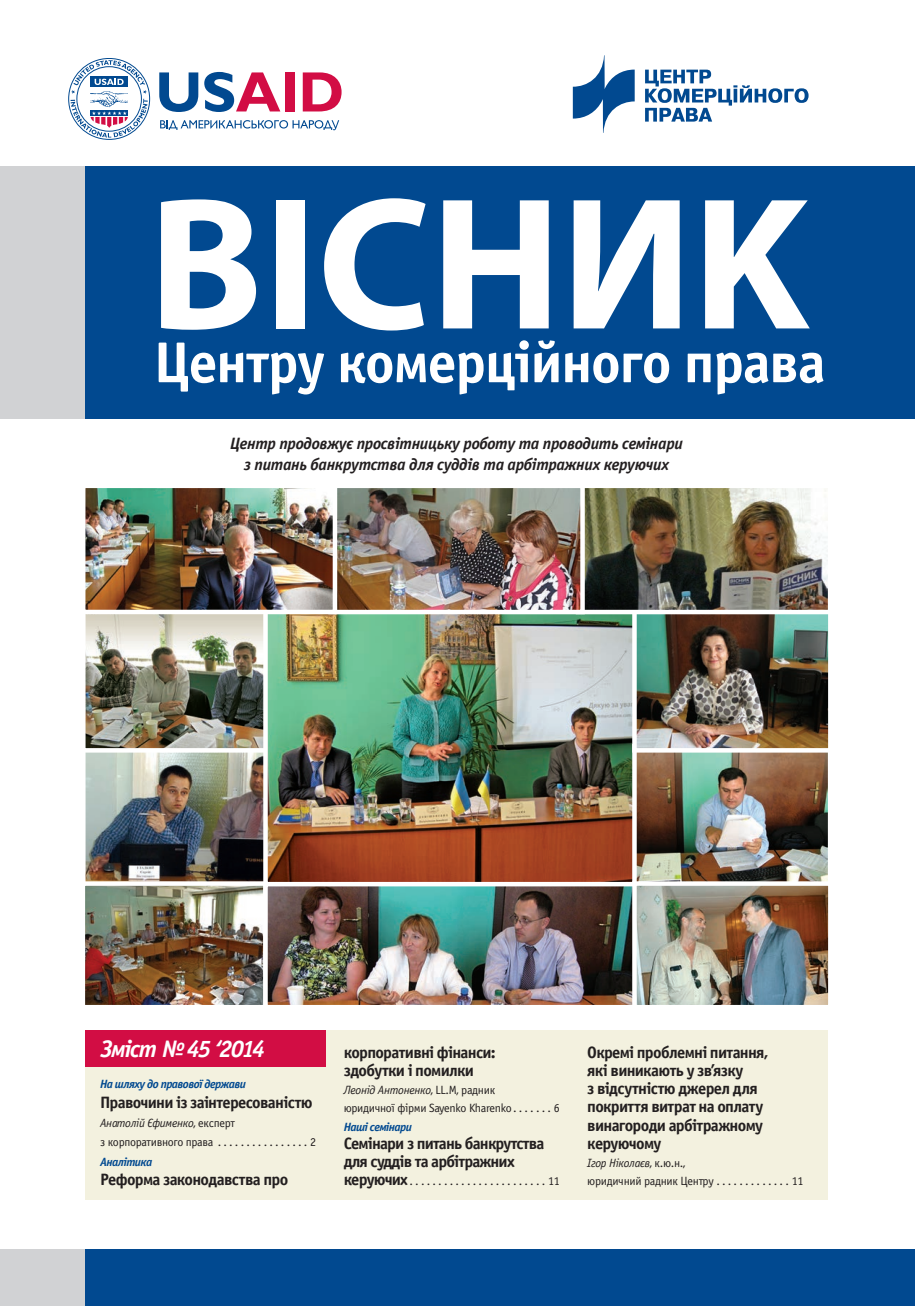
<style>
.page{position:relative;width:915px;height:1306px;background:#fff}
.page>*{position:absolute;margin:0;border:0;box-sizing:border-box;transform-origin:0 0}
.t1{font:italic 700 24px "Officina Sans C";letter-spacing:-.065em;color:#fff}
.t2{font:700 16.5px/18.1px "Officina Sans C";letter-spacing:-.045em;color:#231f20}
.t3{font:italic 700 16.5px/21px "Officina Sans C";letter-spacing:-.025em;color:#231f20;text-align:center}
.t4{font:12px/18.1px "Officina Sans C";letter-spacing:-.025em;color:#231f20}
.t5{font:italic 700 12px "Officina Sans C";letter-spacing:-.05em;color:#014990}
.s1{font-style:italic}
.s2{font-weight:700;font-size:16.5px}
</style>
<div class="page">
<div style="left:0;top:167px;width:85px;height:252px;background:#d1d2d4"></div>
<div style="left:85px;top:167px;width:829px;height:252px;background:#014990"></div>
<div style="left:0;top:1249px;width:85px;height:56px;background:#d1d2d4"></div>
<div style="left:85px;top:1249px;width:829px;height:56px;background:#014990"></div>
<svg style="left:161px;top:199px;width:95px;height:131px"></svg>
<div style="left:276px;top:200px;width:29px;height:128px;background:#fff"></div>
<svg style="left:324px;top:198px;width:101px;height:132px"></svg>
<svg style="left:443px;top:200px;width:105px;height:128px"></svg>
<svg style="left:573px;top:200px;width:106px;height:128px"></svg>
<svg style="left:705px;top:200px;width:104px;height:128px"></svg>
<svg style="left:159px;top:340px;width:664px;height:54px"></svg>
<svg style="left:159px;top:72px;width:39px;height:40px"></svg>
<svg style="left:204px;top:72px;width:76px;height:40px"></svg>
<div style="left:284px;top:72px;width:10px;height:39px;background:#d20d44"></div>
<svg style="left:302px;top:72px;width:39px;height:39px"></svg>
<div style="left:68px;top:58px;width:82px;height:82px;border:1px solid #014990;border-radius:50%"></div>
<svg style="left:70px;top:60px;width:78px;height:77px"></svg>
<svg style="left:160px;top:120px;width:179px;height:10px"></svg>
<div style="left:85px;top:1030px;width:742px;height:170px;background:#f3f1df"></div>
<div style="left:85px;top:1030px;width:240px;height:36px;background:#d20d44"></div>
<svg style="left:572px;top:55px;width:62px;height:78px"></svg>
<svg style="left:645px;top:70px;width:163px;height:52px"></svg>
<img style="left:85px;top:488px;width:744px;height:517px">
<p class="t3" style="left:230px;top:433px;width:454px">Центр продовжує просвітницьку роботу та проводить семінари з питань банкрутства для суддів та арбітражних керуючих</p>
<h1 class="t1" style="left:100px;top:1035px;width:166px">Зміст №45 ‘2014</h1>
<p class="t5" style="left:100px;top:1077px;width:147px">На шляху до правової держави</p>
<p class="t2" style="left:100px;top:1093px;width:214px">Правочини із заінтересованістю</p>
<p class="t4" style="left:100px;top:1113px;width:217px;line-height:19.4px"><span class="s1">Анатолій Єфименко</span>, експерт<br>з корпоративного права . . . . . . . . . . . . . . . . 2</p>
<p class="t5" style="left:100px;top:1154px;width:54px">Аналітика</p>
<p class="t2" style="left:100px;top:1170px;width:190px">Реформа законодавства про</p>
<p class="t2" style="left:343px;top:1043px;width:153px">корпоративні фінанси: здобутки і помилки</p>
<p class="t4" style="left:343px;top:1081px;width:218px"><span class="s1">Леонід Антоненко</span>, LL. M, радник<br>юридичної фірми Sayenko Kharenko . . . . . . . 6</p>
<p class="t5" style="left:343px;top:1119px;width:70px">Наші семінари</p>
<p class="t2" style="left:343px;top:1134px;width:202px">Семінари з питань банкрутства для суддів та арбітражних</p>
<p class="t4" style="left:343px;top:1172px;width:218px"><span class="s2">керуючих</span>........................ 11</p>
<p class="t2" style="left:587px;top:1043px;width:183px">Окремі проблемні питання, які виникають у зв’язку<br>з відсутністю джерел для покриття витрат на оплату винагороди арбітражному керуючому</p>
<p class="t4" style="left:587px;top:1154px;width:218px"><span class="s1">Ігор Ніколаєв</span>, к. ю. н.,<br>юридичний радник Центру . . . . . . . . . . . . . 11</p>
</div>
